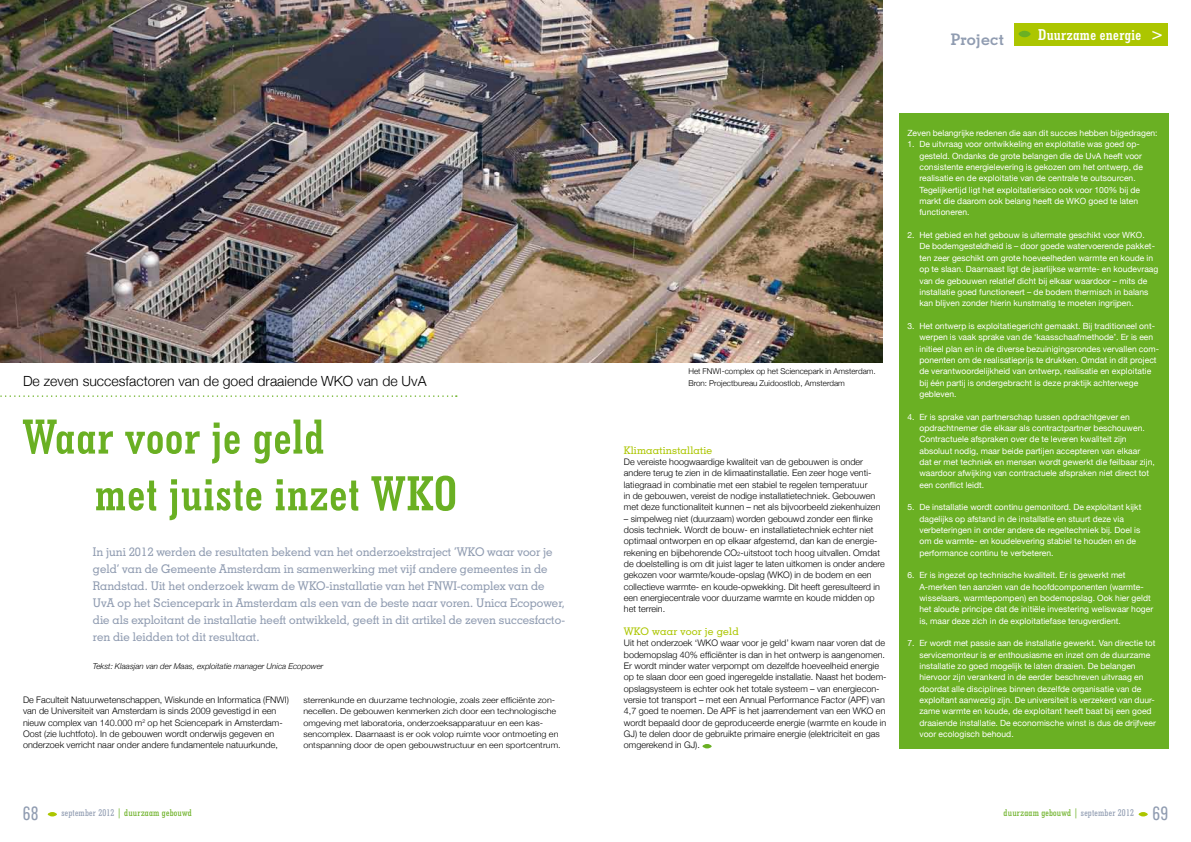
<style>
.page{position:relative;width:1191px;height:842px;background:#fff}
.page>*{position:absolute;margin:0;border:0;box-sizing:border-box;transform-origin:0 0}
.t1{font:700 condensed 50px/56.7px "Geometric Slab 703 BT";letter-spacing:.02em;color:#6ab023}
.t2{font:500 condensed 20px "Geometric Slab 703 BT";color:#909cb1}
.t3{font:700 condensed 16px "Geometric Slab 703 BT";letter-spacing:.02em;color:#fff}
.t4{font:700 16px "Geometric Slab 703 BT";letter-spacing:.02em;color:#909cb1}
.t5{font:300 14px "Helvetica Neue";color:#000}
.t6{font:500 12px/17px "Geometric Slab 703 BT";letter-spacing:.005em;color:#909cb1}
.t7{font:500 10.5px "Geometric Slab 703 BT";letter-spacing:.02em;color:#acc600}
.t8{font:500 condensed 10px "Geometric Slab 703 BT";letter-spacing:.02em;color:#6ab023}
.t9{font:300 9px/11.3px "Helvetica Neue";letter-spacing:.005em;color:#000}
.t10{font:8.5px/11.3px "Helvetica Neue";letter-spacing:.005em;color:#fff}
.t11{font:300 8.2px/11.3px "Helvetica Neue";letter-spacing:.005em;color:#000;scale:1.09 1}
.t12{font:300 8px/11.3px "Helvetica Neue";letter-spacing:.005em;color:#000}
.t13{font:italic 300 8px "Helvetica Neue";letter-spacing:.005em;color:#000}
.s1{font-size:6px}
.s2{color:#909cb1}
</style>
<div class="page">
<svg style="left:1138px;top:812px;width:9px;height:4px"></svg>
<svg style="left:48px;top:812px;width:9px;height:4px"></svg>
<div style="left:1014px;top:23px;width:154px;height:22px;background:#acc600"></div>
<svg style="left:1018px;top:31px;width:12px;height:6px"></svg>
<img style="left:0;top:0;width:882px;height:363px">
<svg style="left:0;top:395px;width:457px;height:2px"></svg>
<svg style="left:702px;top:744px;width:9px;height:4px"></svg>
<div style="left:899px;top:113px;width:269px;height:635px;background:#6ab023"></div>
<h3 class="t5" style="left:23px;top:369px;width:405px">De zeven succesfactoren van de goed draaiende WKO van de UvA</h3>
<h1 class="t1" style="left:95px;top:407px;width:363px;text-indent:-72px">Waar voor je geld<br>met juiste inzet WKO</h1>
<p class="t6" style="left:93px;top:543px;width:473px">In juni 2012 werden de resultaten bekend van het onderzoekstraject ‘WKO waar voor je geld’ van de Gemeente Amsterdam in samenwerking met vijf andere gemeentes in de Randstad. Uit het onderzoek kwam de WKO-installatie van het FNWI-complex van de UvA op het Sciencepark in Amsterdam als een van de beste naar voren. Unica Ecopower, die als exploitant de installatie heeft ontwikkeld, geeft in dit artikel de zeven succesfacto&shy;ren die leidden tot dit resultaat.</p>
<p class="t13" style="left:93px;top:660px;width:232px">Tekst: Klaasjan van der Maas, exploitatie manager Unica Ecopower</p>
<p class="t9" style="left:23px;top:694px;width:267px">De Faculteit Natuurwetenschappen, Wiskunde en Informatica (FNWI) van de Universiteit van Amsterdam is sinds 2009 gevestigd in een nieuw complex van 140.000 m<sup>2</sup> op het Sciencepark in Amsterdam-Oost (zie luchtfoto). In de gebouwen wordt onderwijs gegeven en onderzoek verricht naar onder andere fundamentele natuurkunde,</p>
<p class="t11" style="left:303px;top:694px;width:238px">sterrenkunde en duurzame technologie, zoals zeer efficiënte zon&shy;necellen. De gebouwen kenmerken zich door een technologische omgeving met laboratoria, onderzoeksapparatuur en een kas&shy;sencomplex. Daarnaast is er ook volop ruimte voor ontmoeting en ontspanning door de open gebouwstructuur en een sportcentrum.</p>
<h3 class="t4" style="left:950px;top:30px;width:55px">Project</h3>
<h3 class="t3" style="left:1038px;top:24px;width:127px">Duurzame energie &gt;</h3>
<p class="t12" style="left:688px;top:365px;width:189px">Het FNWI-complex op het Sciencepark in Amsterdam.<br>Bron: Projectbureau Zuidoostlob, Amsterdam</p>
<p class="t7" style="left:624px;top:443px;width:90px">Klimaatinstallatie</p>
<p class="t9" style="left:624px;top:456px;width:258px">De vereiste hoogwaardige kwaliteit van de gebouwen is onder andere terug te zien in de klimaatinstallatie. Een zeer hoge venti&shy;latiegraad in combinatie met een stabiel te regelen temperatuur<br>in de gebouwen, vereist de nodige installatietechniek. Gebouwen met deze functionaliteit kunnen – net als bijvoorbeeld ziekenhuizen</p>
<p class="t9" style="left:624px;top:512px;width:263px">– simpelweg niet (duurzaam) worden gebouwd zonder een flinke dosis techniek. Wordt de bouw- en installatietechniek echter niet optimaal ontworpen en op elkaar afgestemd, dan kan de energie&shy;rekening en bijbehorende CO<span class="s1">2</span>-uitstoot toch hoog uitvallen. Omdat de doelstelling is om dit juist lager te laten uitkomen is onder andere gekozen voor warmte/koude-opslag (WKO) in de bodem en een collectieve warmte- en koude-opwekking. Dit heeft geresulteerd in een energiecentrale voor duurzame warmte en koude midden op het terrein.</p>
<p class="t7" style="left:624px;top:625px;width:116px">WKO waar voor je geld</p>
<p class="t9" style="left:624px;top:637px;width:264px">Uit het onderzoek ‘WKO waar voor je geld’ kwam naar voren dat de bodemopslag 40% efficiënter is dan in het ontwerp is aangenomen.<br>Er wordt minder water verpompt om dezelfde hoeveelheid energie op te slaan door een goed ingeregelde installatie. Naast het bodem&shy;opslagsysteem is echter ook het totale systeem – van energiecon&shy;versie tot transport – met een Annual Performance Factor (APF) van 4,7 goed te noemen. De APF is het jaarrendement van een WKO en wordt bepaald door de geproduceerde energie (warmte en koude in GJ) te delen door de gebruikte primaire energie (elektriciteit en gas omgerekend in GJ).</p>
<p class="t10" style="left:907px;top:127px;width:252px">Zeven belangrijke redenen die aan dit succes hebben bijgedragen:</p>
<p class="t10" style="left:919px;top:138px;width:225px;text-indent:-12px">1. De uitvraag voor ontwikkeling en exploitatie was goed op&shy;gesteld. Ondanks de grote belangen die de UvA heeft voor consistente energielevering is gekozen om het ontwerp, de realisatie en de exploitatie van de centrale te outsourcen.<br>Tegelijkertijd ligt het exploitatierisico ook voor 100% bij de markt die daarom ook belang heeft de WKO goed te laten functioneren.</p>
<p class="t10" style="left:919px;top:229px;width:240px;text-indent:-12px">2. Het gebied en het gebouw is uitermate geschikt voor WKO.<br>De bodemgesteldheid is – door goede watervoerende pakket&shy;ten zeer geschikt om grote hoeveelheden warmte en koude in op te slaan. Daarnaast ligt de jaarlijkse warmte- en koudevraag van de gebouwen relatief dicht bij elkaar waardoor – mits de installatie goed functioneert – de bodem thermisch in balans kan blijven zonder hierin kunstmatig te moeten ingrijpen.</p>
<p class="t10" style="left:919px;top:320px;width:241px;text-indent:-12px">3. Het ontwerp is exploitatiegericht gemaakt. Bij traditioneel ont&shy;werpen is vaak sprake van de ‘kaasschaafmethode’. Er is een initieel plan en in de diverse bezuinigingsrondes vervallen com&shy;ponenten om de realisatieprijs te drukken. Omdat in dit project de verantwoordelijkheid van ontwerp, realisatie en exploitatie bij één partij is ondergebracht is deze praktijk achterwege gebleven.</p>
<p class="t10" style="left:919px;top:410px;width:237px;text-indent:-12px">4. Er is sprake van partnerschap tussen opdrachtgever en opdrachtnemer die elkaar als contractpartner beschouwen.<br>Contractuele afspraken over de te leveren kwaliteit zijn absoluut nodig, maar beide partijen accepteren van elkaar<br>dat er met techniek en mensen wordt gewerkt die feilbaar zijn, waardoor afwijking van contractuele afspraken niet direct tot een conflict leidt.</p>
<p class="t10" style="left:919px;top:501px;width:223px;text-indent:-12px">5. De installatie wordt continu gemonitord. De exploitant kijkt dagelijks op afstand in de installatie en stuurt deze via verbeteringen in onder andere de regeltechniek bij. Doel is om de warmte- en koudelevering stabiel te houden en de performance continu te verbeteren.</p>
<p class="t10" style="left:919px;top:569px;width:235px;text-indent:-12px">6. Er is ingezet op technische kwaliteit. Er is gewerkt met A-merken ten aanzien van de hoofdcomponenten (warmte&shy;wisselaars, warmtepompen) en bodemopslag. Ook hier geldt het aloude principe dat de initiële investering weliswaar hoger is, maar deze zich in de exploitatiefase terugverdient.</p>
<p class="t10" style="left:919px;top:637px;width:238px;text-indent:-12px">7. Er wordt met passie aan de installatie gewerkt. Van directie tot servicemonteur is er enthousiasme en inzet om de duurzame installatie zo goed mogelijk te laten draaien. De belangen hiervoor zijn verankerd in de eerder beschreven uitvraag en doordat alle disciplines binnen dezelfde organisatie van de exploitant aanwezig zijn. De universiteit is verzekerd van duur&shy;zame warmte en koude, de exploitant heeft baat bij een goed draaiende installatie. De economische winst is dus de drijfveer voor ecologisch behoud.</p>
<h2 class="t2" style="left:23px;top:801px;width:17px">68</h2>
<h2 class="t2" style="left:1152px;top:801px;width:17px">69</h2>
<p class="t8" style="left:61px;top:807px;width:132px"><span class="s2">september 2012</span> | duurzaam gebouwd</p>
<p class="t8" style="left:1003px;top:807px;width:132px">duurzaam gebouwd | <span class="s2">september 2012</span></p>
</div>
